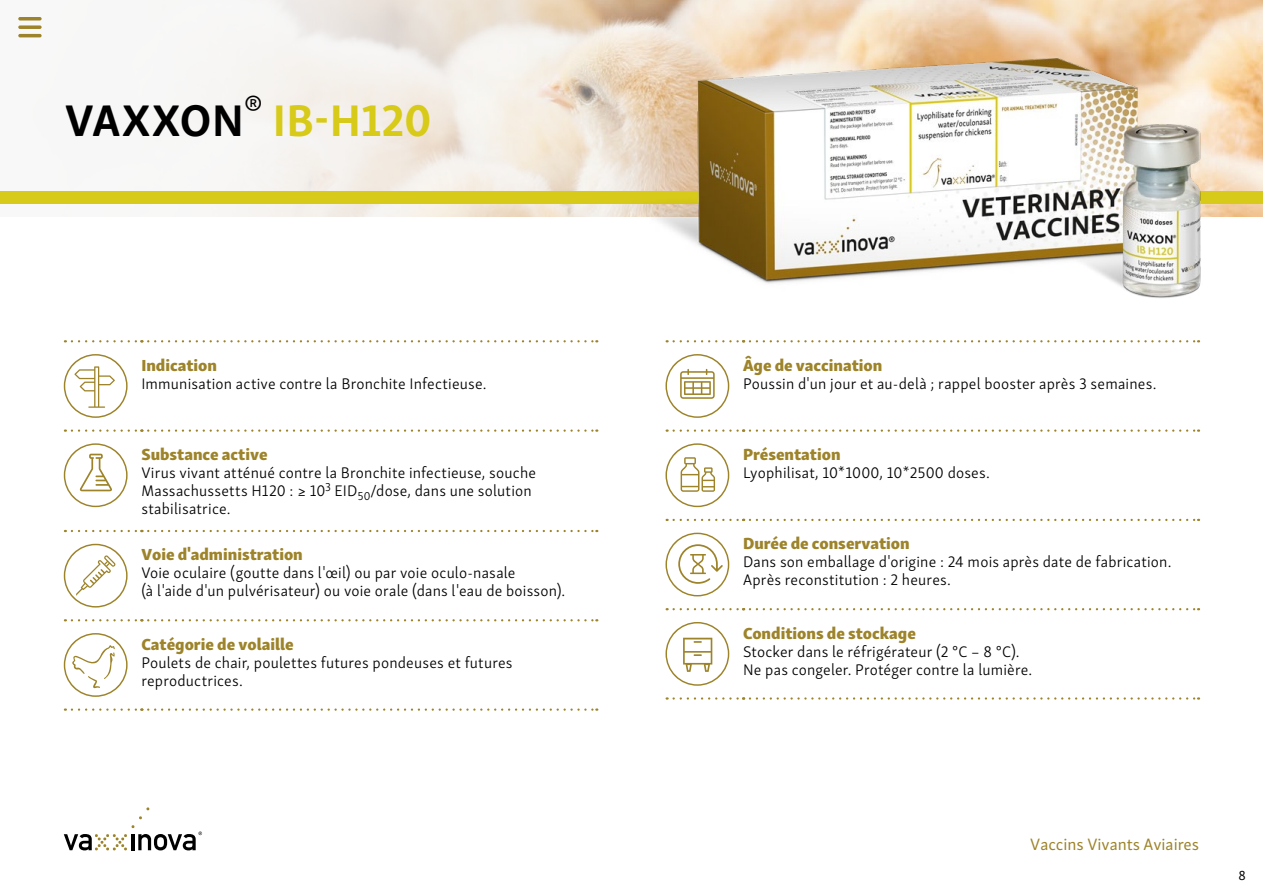
<style>
.page{position:relative;width:1263px;height:893px;background:#fff}
.page>*{position:absolute;margin:0;border:0;box-sizing:border-box;transform-origin:0 0}
.t1{font:700 45.6px "Skolar Sans Latn";letter-spacing:-.005em;color:#d8ca18}
.t2{font:16.95px "Skolar Sans Latn";color:#9d8329}
.t3{font:16.5px "Skolar Sans Latn Eb";color:#9d8329}
.t4{font:300 15.75px/18px "Skolar Sans Latn";letter-spacing:.01em;color:#000}
.t5{font:13.5px "Skolar Sans Latn";color:#000}
.s1{color:#000}
</style>
<div class="page">
<svg style="left:18px;top:0;width:601px;height:217px;fill:#f6f3f0"></svg>
<div style="left:0;top:191px;width:1263px;height:13px;background:#d8ca18"></div>
<svg style="left:64px;top:825px;width:138px;height:26px"></svg>
<svg style="left:72px;top:340px;width:70px;height:2px"></svg>
<svg style="left:148px;top:340px;width:449px;height:2px"></svg>
<svg style="left:72px;top:429px;width:70px;height:3px"></svg>
<svg style="left:148px;top:429px;width:449px;height:3px"></svg>
<svg style="left:72px;top:530px;width:70px;height:2px"></svg>
<svg style="left:148px;top:530px;width:449px;height:2px"></svg>
<svg style="left:72px;top:619px;width:70px;height:2px"></svg>
<svg style="left:148px;top:619px;width:449px;height:2px"></svg>
<svg style="left:72px;top:708px;width:70px;height:3px"></svg>
<svg style="left:148px;top:708px;width:449px;height:3px"></svg>
<svg style="left:64px;top:354px;width:64px;height:64px"></svg>
<svg style="left:64px;top:443px;width:64px;height:64px"></svg>
<svg style="left:64px;top:544px;width:64px;height:64px"></svg>
<svg style="left:64px;top:633px;width:64px;height:64px"></svg>
<svg style="left:674px;top:429px;width:70px;height:3px"></svg>
<svg style="left:750px;top:429px;width:449px;height:3px"></svg>
<svg style="left:674px;top:519px;width:70px;height:2px"></svg>
<svg style="left:750px;top:519px;width:449px;height:2px"></svg>
<svg style="left:674px;top:608px;width:70px;height:2px"></svg>
<svg style="left:750px;top:608px;width:449px;height:2px"></svg>
<svg style="left:674px;top:697px;width:70px;height:3px"></svg>
<svg style="left:750px;top:697px;width:449px;height:3px"></svg>
<svg style="left:665px;top:356px;width:64px;height:62px"></svg>
<svg style="left:665px;top:443px;width:64px;height:64px"></svg>
<svg style="left:665px;top:533px;width:64px;height:63px"></svg>
<svg style="left:665px;top:622px;width:64px;height:64px"></svg>
<img style="left:619px;top:0;width:644px;height:356px">
<hr style="left:18px;top:34px;width:24px;height:3px;background:#9d8329;border-radius:2px">
<svg style="left:18px;top:25px;width:24px;height:4px"></svg>
<svg style="left:18px;top:17px;width:24px;height:4px"></svg>
<h1 class="t1" style="left:65px;top:83px;width:368px"><span class="s1">VAXXON</span><sup>®</sup> IB-H120</h1>
<p class="t3" style="left:141px;top:351px;width:77px">Indication</p>
<p class="t4" style="left:141px;top:373px;width:347px">Immunisation active contre la Bronchite Infectieuse.</p>
<p class="t3" style="left:141px;top:440px;width:128px">Substance active</p>
<p class="t4" style="left:141px;top:462px;width:396px">Virus vivant atténué contre la Bronchite infectieuse, souche<br>Massachussetts H120 : ≥ 10<sup>3</sup> EID<sub>50</sub>/dose, dans une solution stabilisatrice.</p>
<p class="t3" style="left:141px;top:541px;width:163px">Voie d'administration</p>
<p class="t4" style="left:141px;top:563px;width:425px">Voie oculaire (goutte dans l'œil) ou par voie oculo-nasale<br>(à l'aide d'un pulvérisateur) ou voie orale (dans l'eau de boisson).</p>
<p class="t3" style="left:141px;top:630px;width:154px">Catégorie de volaille</p>
<p class="t4" style="left:141px;top:652px;width:373px">Poulets de chair, poulettes futures pondeuses et futures reproductrices.</p>
<p class="t3" style="left:743px;top:351px;width:141px">Âge de vaccination</p>
<p class="t4" style="left:743px;top:373px;width:415px">Poussin d'un jour et au-delà ; rappel booster après 3 semaines.</p>
<p class="t3" style="left:743px;top:440px;width:99px">Présentation</p>
<p class="t4" style="left:743px;top:462px;width:248px">Lyophilisat, 10*1000, 10*2500 doses.</p>
<p class="t3" style="left:743px;top:529px;width:168px">Durée de conservation</p>
<p class="t4" style="left:743px;top:552px;width:430px">Dans son emballage d'origine : 24 mois après date de fabrication.<br>Après reconstitution : 2 heures.</p>
<p class="t3" style="left:743px;top:619px;width:174px">Conditions de stockage</p>
<p class="t4" style="left:743px;top:641px;width:291px">Stocker dans le réfrigérateur (2 °C – 8 °C).<br>Ne pas congeler. Protéger contre la lumière.</p>
<p class="t2" style="left:1030px;top:832px;width:170px">Vaccins Vivants Aviaires</p>
<p class="t5" style="left:1238px;top:865px;width:9px">8</p>
</div>
